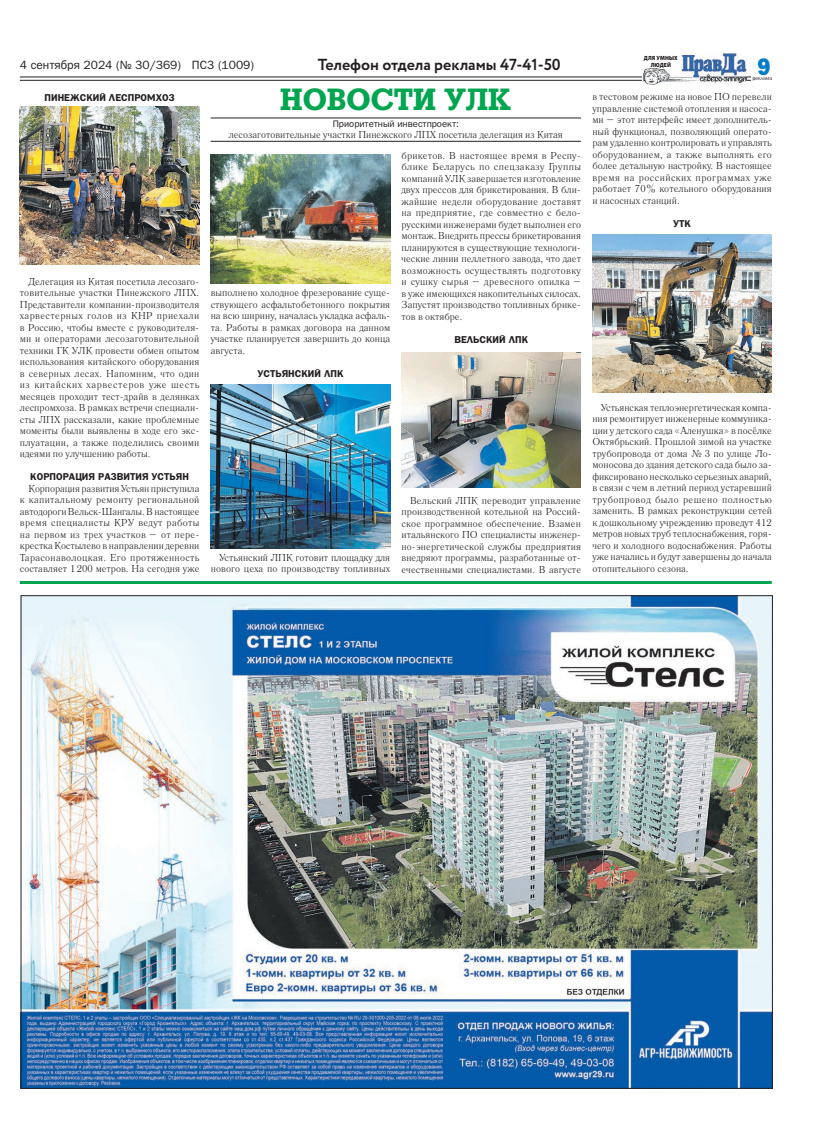
<style>
.page{position:relative;width:820px;height:1134px;background:#fff}
.page>*{position:absolute;margin:0;border:0;box-sizing:border-box;transform-origin:0 0}
.t1{font:700 30px "Rodeo C";color:#00a54f}
.t2{font:24px "Bloknot Heavy C";color:#007ec5;scale:.9 1}
.t3{font:700 16px "Circe";color:#231f20}
.t4{font:12px "Bloknot C";color:#231f20}
.t5{font:10px/11.5px "Literaturnaya C";color:#231f20;text-align:justify}
.t6{font:700 10px "Bloknot C";color:#231f20}
.t7{font:9.5px "Bloknot C";color:#231f20}
.t8{font:900 6px "Myriad Pro";letter-spacing:.02em;color:#231f20;scale:.93 1}
</style>
<div class="page">
<hr style="left:20px;top:77px;width:751px;height:1px;background:#231f20">
<hr style="left:20px;top:80px;width:751px;height:1px;background:#231f20">
<img style="left:642px;top:54px;width:103px;height:30px">
<svg style="left:642px;top:54px;width:38px;height:27px"></svg>
<img style="left:23px;top:597px;width:747px;height:490px">
<hr style="left:20px;top:581px;width:751px;height:3px;background:#00a54f">
<hr style="left:210px;top:118px;width:370px;height:1px;background:#231f20">
<hr style="left:210px;top:141px;width:370px;height:1px;background:#231f20">
<svg style="left:751px;top:76px;width:20px;height:5px"></svg>
<img style="left:20px;top:106px;width:179px;height:158px">
<img style="left:210px;top:155px;width:180px;height:128px">
<img style="left:401px;top:353px;width:179px;height:134px">
<img style="left:210px;top:384px;width:180px;height:165px">
<img style="left:592px;top:234px;width:179px;height:159px">
<p class="t8" style="left:643px;top:54px;width:38px">ДЛЯ УМНЫХ</p>
<p class="t4" style="left:20px;top:58px;width:235px">4 сентября 2024 (№ 30/369) ПСЗ (1009)</p>
<h2 class="t2" style="left:757px;top:53px;width:16px">9</h2>
<h3 class="t3" style="left:318px;top:54px;width:244px">Телефон отдела рекламы 47-41-50</h3>
<p class="t8" style="left:650px;top:61px;width:23px">ЛЮДЕЙ</p>
<p class="t6" style="left:44px;top:92px;width:132px">ПИНЕЖСКИЙ ЛЕСПРОМХОЗ</p>
<p class="t5" style="left:20px;top:276px;width:181px;text-indent:9px">Делегация из Китая посетила лесозаго&shy;товительные участки Пинежского ЛПХ.<br>Представители компании-производителя харвестерных голов из КНР приехали в Россию, чтобы вместе с руководителя&shy;ми и операторами лесозаготовительной техники ГК УЛК провести обмен опытом использования китайского оборудования в северных лесах. Напомним, что один из китайских харвестеров уже шесть месяцев проходит тест-драйв в делянках леспромхоза. В рамках встречи специали&shy;сты ЛПХ рассказали, какие проблемные моменты были выявлены в ходе его экс&shy;плуатации, а также поделились своими идеями по улучшению работы.</p>
<p class="t6" style="left:30px;top:471px;width:160px">КОРПОРАЦИЯ РАЗВИТИЯ УСТЬЯН</p>
<p class="t5" style="left:20px;top:483px;width:181px;text-indent:9px">Корпорация развития Устьян приступила к капитальному ремонту региональной автодороги Вельск-Шангалы.В настоящее время специалисты КРУ ведут работы на первом из трех участков – от пере&shy;крестка Костылево в направлении деревни Тарасонаволоцкая. Его протяженность составляет 1200 метров. На сегодня уже</p>
<h1 class="t1" style="left:280px;top:81px;width:232px">НОВОСТИ УЛК</h1>
<p class="t7" style="left:332px;top:118px;width:128px">Приоритетный инвестпроект:</p>
<p class="t5" style="left:228px;top:129px;width:335px">лесозаготовительные участки Пинежского ЛПХ посетила делегация из Китая</p>
<p class="t5" style="left:211px;top:287px;width:181px">выполнено холодное фрезерование суще&shy;ствующего асфальтобетонного покрытия на всю ширину, началась укладка асфаль&shy;та. Работы в рамках договора на данном участке планируется завершить до конца августа.</p>
<p class="t6" style="left:257px;top:368px;width:88px">УСТЬЯНСКИЙ ЛПК</p>
<p class="t5" style="left:401px;top:149px;width:181px">брикетов. В настоящее время в Респу&shy;блике Беларусь по спецзаказу Группы компаний УЛК завершается изготовление двух прессов для брикетирования. В бли&shy;жайшие недели оборудование доставят на предприятие, где совместно с бело&shy;русскими инженерами будет выполнен его монтаж. Внедрить прессы брикетирования планируются в существующие технологи&shy;ческие линии пеллетного завода, что дает возможность осуществлять подготовку и сушку сырья – древесного опилка – в уже имеющихся накопительных силосах.<br>Запустят производство топливных брике&shy;тов в октябре.</p>
<p class="t6" style="left:454px;top:333px;width:75px">ВЕЛЬСКИЙ ЛПК</p>
<p class="t5" style="left:211px;top:552px;width:181px;text-align:right">Устьянский ЛПК готовит площадку для нового цеха по производству топливных</p>
<p class="t5" style="left:401px;top:494px;width:181px;text-indent:8px">Вельский ЛПК переводит управление производственной котельной на Россий&shy;ское программное обеспечение. Взамен итальянского ПО специалисты инженер&shy;но-энергетической службы предприятия внедряют программы, разработанные от&shy;ечественными специалистами. В августе</p>
<p class="t5" style="left:592px;top:91px;width:181px">в тестовом режиме на новое ПО перевели управление системой отопления и насоса&shy;ми – этот интерфейс имеет дополнитель&shy;ный функционал, позволяющий операто&shy;рам удаленно контролировать и управлять оборудованием, а также выполнять его более детальную настройку. В настоящее время на российских программах уже работает 70% котельного оборудования и насосных станций.</p>
<p class="t6" style="left:673px;top:218px;width:19px">УТК</p>
<p class="t5" style="left:592px;top:402px;width:181px;text-indent:9px">Устьянская теплоэнергетическая компа&shy;ния ремонтирует инженерные коммуника&shy;ции у детского сада «Аленушка» в посёлке Октябрьский. Прошлой зимой на участке трубопровода от дома № 3 по улице Ло&shy;моносова до здания детского сада было за&shy;фиксировано несколько серьезных аварий, в связи с чем в летний период устаревший трубопровод было решено полностью заменить. В рамках реконструкции сетей к дошкольному учреждению проведут 412 метров новых труб теплоснабжения, горя&shy;чего и холодного водоснабжения. Работы уже начались и будут завершены до начала отопительного сезона.</p>
</div>
